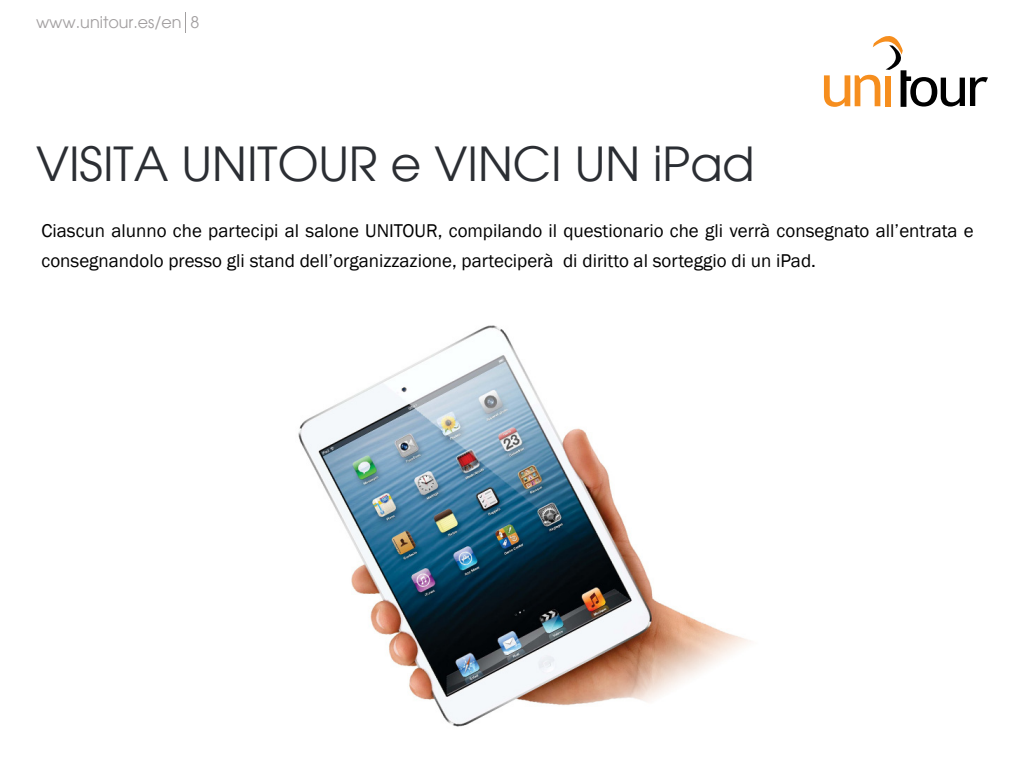
<style>
.page{position:relative;width:1024px;height:768px;background:#fff}
.page>*{position:absolute;margin:0;border:0;box-sizing:border-box;transform-origin:0 0}
.t1{font:47px "Avant Garde";color:#2b2e33}
.t2{font:19px/30px "Franklin Gothic";color:#000}
.t3{font:16px "Avant Garde";color:#a29fa0}
</style>
<div class="page">
<svg style="left:185px;top:13px;width:1px;height:20px"></svg>
<svg style="left:824px;top:36px;width:164px;height:71px"></svg>
<img style="left:298px;top:325px;width:453px;height:402px">
<p class="t3" style="left:36px;top:12px;width:165px">www.unitour.es/en 8</p>
<p class="t1" style="left:36px;top:136px;width:720px">VISITA UNITOUR e VINCI UN iPad</p>
<p class="t2" style="left:41px;top:216px;width:934px">Ciascun alunno che partecipi al salone UNITOUR, compilando il questionario che gli verrà consegnato all’entrata e consegnandolo presso gli stand dell’organizzazione, parteciperà di diritto al sorteggio di un iPad.</p>
</div>
